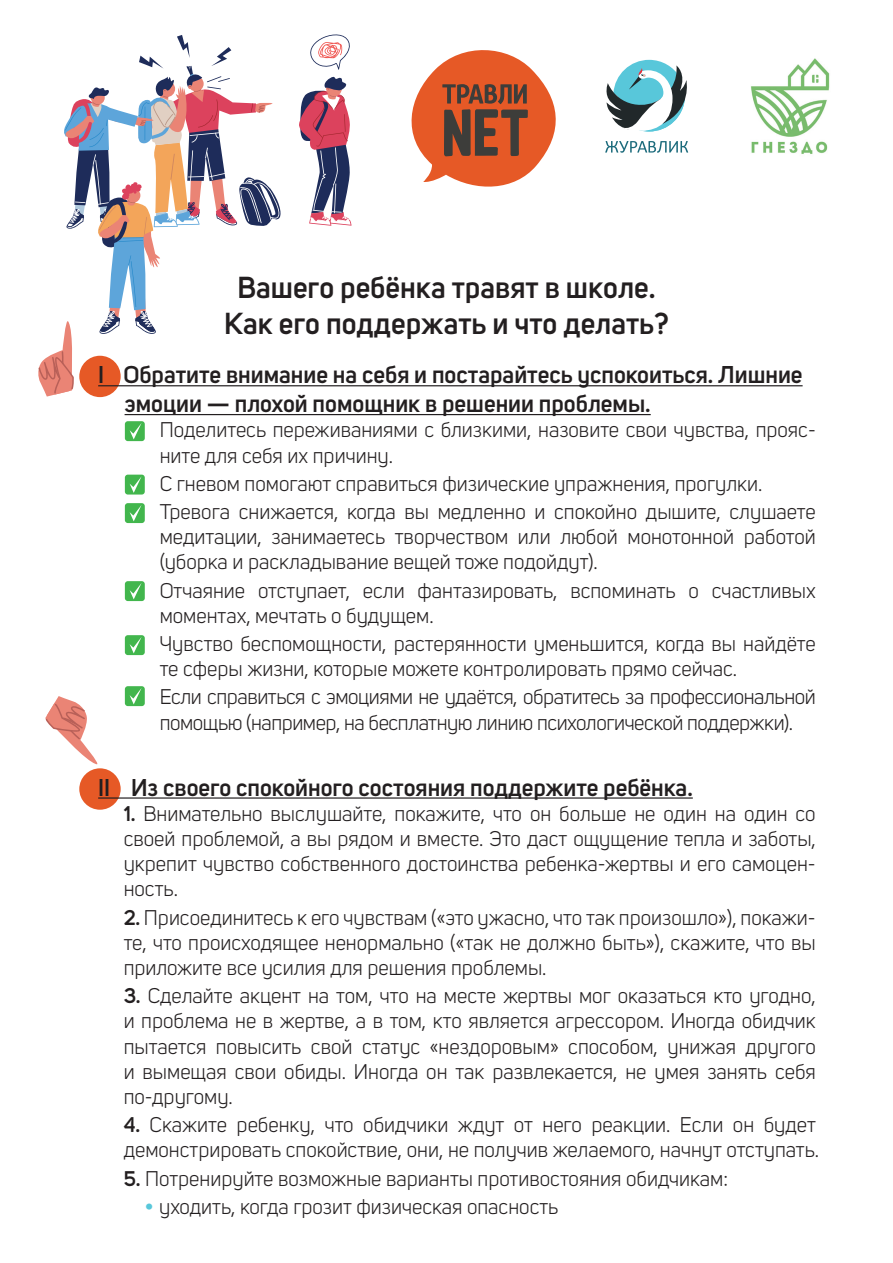
<style>
.page{position:relative;width:893px;height:1263px;background:#fff}
.page>*{position:absolute;margin:0;border:0;box-sizing:border-box;transform-origin:0 0}
.t1{font:600 30px/36px "Uni Sans";color:#231f20;text-align:center}
.t2{font:600 24px/28.8px "Uni Sans";color:#231f20}
.t3{font:21px/25.2px "Uni Sans";color:#231f20}
.t4{font:21px/25.2px "Uni Sans";letter-spacing:-.02em;color:#231f20}
.s1{font-weight:600}
.s2{color:#58c7da}
</style>
<div class="page">
<div style="left:79px;top:768px;width:42px;height:42px;background:#e65926;border-radius:50%"></div>
<hr style="left:98px;top:385px;width:705px;height:1px;background:#231f20">
<hr style="left:125px;top:414px;width:526px;height:1px;background:#231f20">
<hr style="left:98px;top:797px;width:595px;height:2px;background:#231f20">
<svg style="left:605px;top:60px;width:84px;height:93px"></svg>
<img style="left:751px;top:58px;width:79px;height:96px">
<svg style="left:411px;top:50px;width:145px;height:137px"></svg>
<svg style="left:310px;top:34px;width:40px;height:36px"></svg>
<svg style="left:299px;top:77px;width:52px;height:149px"></svg>
<svg style="left:38px;top:35px;width:244px;height:362px"></svg>
<svg style="left:45px;top:696px;width:53px;height:69px"></svg>
<div style="left:125px;top:421px;width:20px;height:20px;background:#42b64d;border-radius:3px"></div>
<svg style="left:130px;top:423px;width:12px;height:16px"></svg>
<div style="left:125px;top:475px;width:20px;height:19px;background:#42b64d;border-radius:3px"></div>
<svg style="left:130px;top:476px;width:12px;height:17px"></svg>
<div style="left:125px;top:503px;width:20px;height:20px;background:#42b64d;border-radius:3px"></div>
<svg style="left:130px;top:505px;width:12px;height:16px"></svg>
<div style="left:125px;top:581px;width:20px;height:20px;background:#42b64d;border-radius:3px"></div>
<svg style="left:130px;top:583px;width:12px;height:16px"></svg>
<div style="left:125px;top:635px;width:20px;height:20px;background:#42b64d;border-radius:3px"></div>
<svg style="left:130px;top:637px;width:12px;height:16px"></svg>
<div style="left:125px;top:686px;width:20px;height:20px;background:#42b64d;border-radius:3px"></div>
<svg style="left:130px;top:688px;width:12px;height:16px"></svg>
<h1 class="t1" style="left:224px;top:268px;width:446px">Вашего ребёнка травят в школе.<br>Как его поддержать и что делать?</h1>
<p class="t2" style="left:125px;top:359px;width:679px;text-indent:-26px">I Обратите внимание на себя и постарайтесь успокоиться. Лишние эмоции — плохой помощник в решении проблемы.</p>
<p class="t3" style="left:160px;top:418px;width:658px">Поделитесь переживаниями с близкими, назовите свои чувства, прояс&shy;ните для себя их причину.</p>
<p class="t3" style="left:160px;top:470px;width:658px;line-height:28.2px">С гневом помогают справиться физические упражнения, прогулки.<br>Тревога снижается, когда вы медленно и спокойно дышите, слушаете</p>
<p class="t3" style="left:160px;top:524px;width:658px">медитации, занимаетесь творчеством или любой монотонной работой (уборка и раскладывание вещей тоже подойдут).</p>
<p class="t3" style="left:160px;top:578px;width:658px">Отчаяние отступает, если фантазировать, вспоминать о счастливых моментах, мечтать о будущем.</p>
<p class="t3" style="left:160px;top:631px;width:658px">Чувство беспомощности, растерянности уменьшится, когда вы найдёте те сферы жизни, которые можете контролировать прямо сейчас.</p>
<p class="t4" style="left:160px;top:685px;width:658px">Если справиться с эмоциями не удаётся, обратитесь за профессиональной помощью (например, на бесплатную линию психологической поддержки).</p>
<p class="t2" style="left:98px;top:771px;width:596px">II Из своего спокойного состояния поддержите ребёнка.</p>
<p class="t3" style="left:124px;top:801px;width:694px;text-align:justify"><span class="s1">1.</span> Внимательно выслушайте, покажите, что он больше не один на один со своей проблемой, а вы рядом и вместе. Это даст ощущение тепла и заботы, укрепит чувство собственного достоинства ребенка-жертвы и его самоцен&shy;ность.</p>
<p class="t3" style="left:124px;top:905px;width:693px;text-align:justify"><span class="s1">2.</span> Присоединитесь к его чувствам («это ужасно, что так произошло»), покажи&shy;те, что происходящее ненормально («так не должно быть»), скажите, что вы приложите все усилия для решения проблемы.</p>
<p class="t3" style="left:124px;top:983px;width:694px;text-align:justify"><span class="s1">3.</span> Сделайте акцент на том, что на месте жертвы мог оказаться кто угодно, и проблема не в жертве, а в том, кто является агрессором. Иногда обидчик пытается повысить свой статус «нездоровым» способом, унижая другого и вымещая свои обиды. Иногда он так развлекается, не умея занять себя по-другому.</p>
<p class="t3" style="left:124px;top:1112px;width:697px"><span class="s1">4.</span> Скажите ребенку, что обидчики ждут от него реакции. Если он будет демонстрировать спокойствие, они, не получив желаемого, начнут отступать.</p>
<p class="t3" style="left:124px;top:1166px;width:606px"><span class="s1">5.</span> Потренируйте возможные варианты противостояния обидчикам:</p>
<p class="t3" style="left:145px;top:1194px;width:415px"><span class="s2">•</span> уходить, когда грозит физическая опасность</p>
</div>
